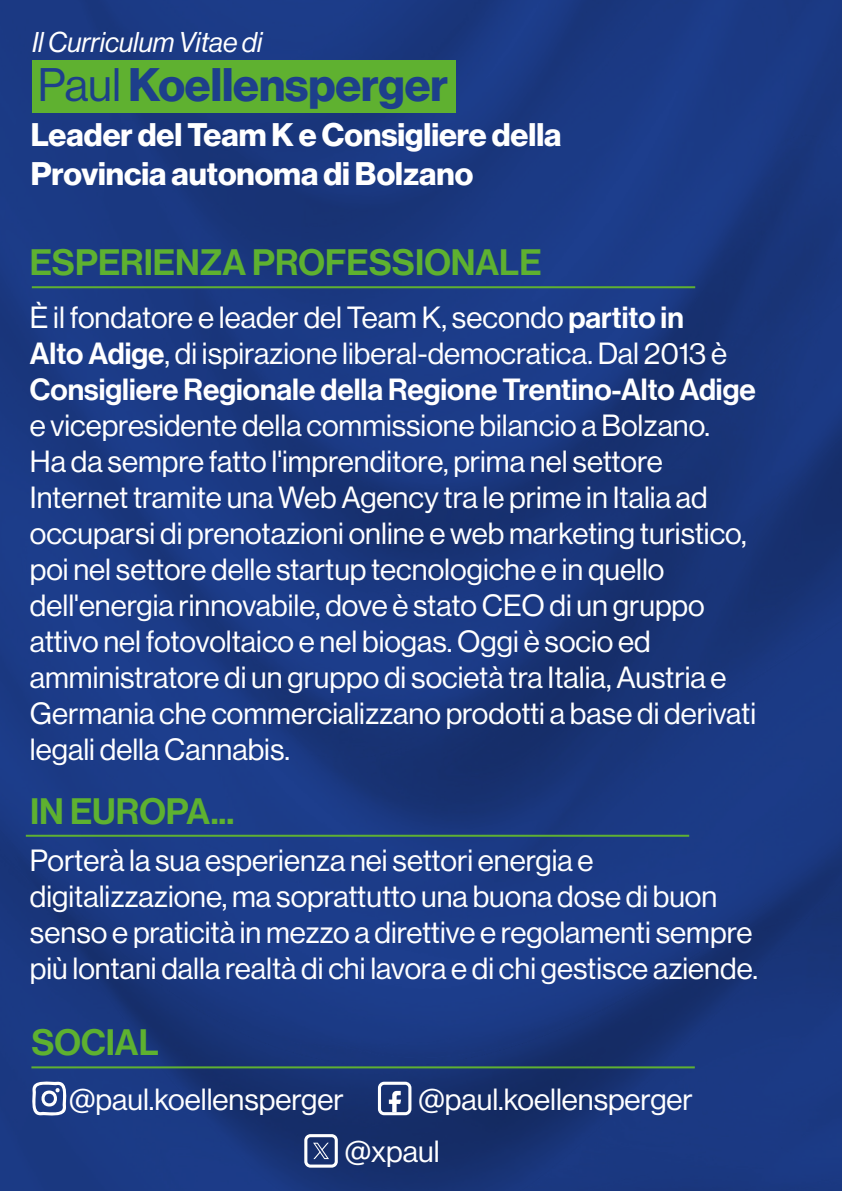
<style>
.page{position:relative;width:842px;height:1191px;background:#fff}
.page>*{position:absolute;margin:0;border:0;box-sizing:border-box;transform-origin:0 0}
.t1{font:46px "N Haas Grotesk DS Pro 75 Bd";color:#1d3f8b}
.t2{font:36px "N Haas Grotesk DS Pro 65 Md";color:#5eb130}
.t3{font:32px/38.4px "N Haas Grotesk DS Pro 75 Bd";color:#fff}
.t4{font:30px/36px "N Haas Grotesk DS Pro 55 Rg";color:#fff}
.t5{font:30px "N Haas Grotesk DS Pro 65 Md";color:#fff}
.t6{font:28px "N Haas Grotesk DS Pro 56 It";color:#fff}
.s1{font-family:"N Haas Grotesk DS Pro 55 Rg"}
.s2{font-family:"N Haas Grotesk DS Pro 65 Md"}
</style>
<div class="page">
<img style="left:0;top:0;width:842px;height:1191px">
<hr style="left:31px;top:1066px;width:664px;height:2px;background:#5fb132">
<hr style="left:26px;top:834px;width:663px;height:2px;background:#5fb132">
<hr style="left:32px;top:286px;width:663px;height:2px;background:#5fb132">
<div style="left:32px;top:60px;width:424px;height:53px;background:#5fb130"></div>
<svg style="left:29px;top:1078px;width:41px;height:41px"></svg>
<svg style="left:377px;top:1080px;width:35px;height:36px"></svg>
<svg style="left:303px;top:1133px;width:36px;height:35px"></svg>
<p class="t6" style="left:32px;top:27px;width:232px">Il Curriculum Vitae di</p>
<h1 class="t1" style="left:38px;top:58px;width:412px"><span class="s1">Paul</span> Koellensperger</h1>
<p class="t3" style="left:31px;top:116px;width:532px">Leader del Team K e Consigliere della<br>Provincia autonoma di Bolzano</p>
<p class="t2" style="left:30px;top:242px;width:513px">ESPERIENZA PROFESSIONALE</p>
<p class="t4" style="left:30px;top:300px;width:699px">È il fondatore e leader del Team K, secondo <span class="s2">partito in<br>Alto Adige</span>, di ispirazione liberal-democratica. Dal 2013 è</p>
<p class="t5" style="left:30px;top:372px;width:727px">Consigliere Regionale della Regione Trentino-Alto Adige</p>
<p class="t4" style="left:30px;top:408px;width:728px">e vicepresidente della commissione bilancio a Bolzano.<br>Ha da sempre fatto l'imprenditore, prima nel settore Internet tramite una Web Agency tra le prime in Italia ad occuparsi di prenotazioni online e web marketing turistico, poi nel settore delle startup tecnologiche e in quello dell'energia rinnovabile, dove è stato CEO di un gruppo attivo nel fotovoltaico e nel biogas. Oggi è socio ed amministratore di un gruppo di società tra Italia, Austria e Germania che commercializzano prodotti a base di derivati legali della Cannabis.</p>
<p class="t2" style="left:30px;top:790px;width:206px">IN EUROPA...</p>
<p class="t4" style="left:30px;top:842px;width:729px">Porterà la sua esperienza nei settori energia e digitalizzazione, ma soprattutto una buona dose di buon senso e praticità in mezzo a direttive e regolamenti sempre più lontani dalla realtà di chi lavora e di chi gestisce aziende.</p>
<p class="t2" style="left:31px;top:1021px;width:129px">SOCIAL</p>
<p class="t4" style="left:69px;top:1081px;width:276px">@paul.koellensperger</p>
<p class="t4" style="left:345px;top:1073px;width:350px;line-height:52.4px;text-indent:74px">@paul.koellensperger @xpaul</p>
</div>
